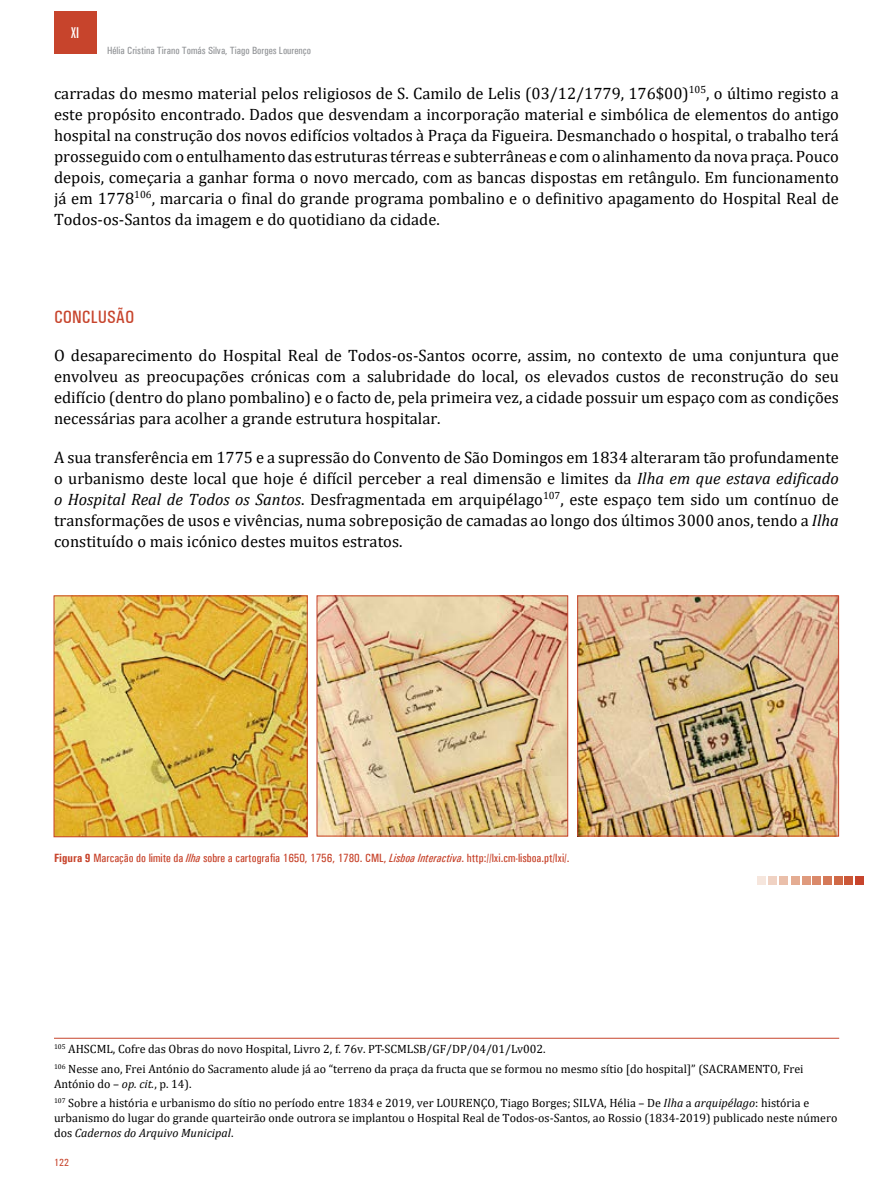
<style>
.page{position:relative;width:893px;height:1191px;background:#fff}
.page>*{position:absolute;margin:0;border:0;box-sizing:border-box;transform-origin:0 0}
.t1{font:500 condensed 18px "Univers";color:#c7442c}
.t2{font:16.5px/21px "Cambria";color:#000;text-align:justify}
.t3{font:extra-condensed 15px "Zurich BT";color:#fff}
.t4{font:12px/19.2px "Cambria";color:#000}
.t5{font:500 condensed 12px "Univers";color:#c7442c}
.t6{font:500 condensed 10.5px "Univers";color:#939598}
.t7{font:500 condensed 10.5px "Univers";color:#c7442c}
.s1{font-style:italic}
.s2{font-weight:700}
</style>
<div class="page">
<div style="left:54px;top:11px;width:43px;height:43px;background:#c7442c"></div>
<hr style="left:54px;top:1038px;width:785px;height:1px;background:#c7442c">
<img style="left:56px;top:597px;width:250px;height:238px">
<div style="left:54px;top:595px;width:254px;height:242px;border:1px solid #c7442c"></div>
<img style="left:319px;top:597px;width:247px;height:237px">
<div style="left:317px;top:595px;width:251px;height:241px;border:1px solid #c7442c"></div>
<img style="left:579px;top:597px;width:258px;height:237px">
<div style="left:577px;top:595px;width:262px;height:241px;border:1px solid #c7442c"></div>
<div style="left:855px;top:876px;width:9px;height:9px;background:#c7442c"></div>
<div style="left:844px;top:876px;width:9px;height:9px;background:#cb5737"></div>
<div style="left:834px;top:876px;width:8px;height:9px;background:#d06946"></div>
<div style="left:824px;top:876px;width:8px;height:9px;background:#d57958"></div>
<div style="left:813px;top:876px;width:8px;height:9px;background:#da896a"></div>
<div style="left:802px;top:876px;width:8px;height:9px;background:#df9a7d"></div>
<div style="left:791px;top:876px;width:8px;height:9px;background:#e4ac92"></div>
<div style="left:779px;top:876px;width:9px;height:9px;background:#eabfaa"></div>
<div style="left:768px;top:876px;width:8px;height:9px;background:#f0d2c3"></div>
<div style="left:757px;top:876px;width:8px;height:9px;background:#f6e6dd"></div>
<p class="t3" style="left:71px;top:24px;width:9px">XI</p>
<p class="t6" style="left:107px;top:44px;width:205px">Hélia Cristina Tirano Tomás Silva, Tiago Borges Lourenço</p>
<p class="t2" style="left:54px;top:83px;width:786px">carradas do mesmo material pelos religiosos de S. Camilo de Lelis (03/12/1779, 176$00)<sup>105</sup>, o último registo a este propósito encontrado. Dados que desvendam a incorporação material e simbólica de elementos do antigo hospital na construção dos novos edifícios voltados à Praça da Figueira. Desmanchado o hospital, o trabalho terá prosseguido com o entulhamento das estruturas térreas e subterrâneas e com o alinhamento da nova praça. Pouco depois, começaria a ganhar forma o novo mercado, com as bancas dispostas em retângulo. Em funcionamento já em 1778<sup>106</sup>, marcaria o final do grande programa pombalino e o definitivo apagamento do Hospital Real de Todos-os-Santos da imagem e do quotidiano da cidade.</p>
<p class="t1" style="left:54px;top:307px;width:82px">CONCLUSÃO</p>
<p class="t2" style="left:54px;top:345px;width:786px">O desaparecimento do Hospital Real de Todos-os-Santos ocorre, assim, no contexto de uma conjuntura que envolveu as preocupações crónicas com a salubridade do local, os elevados custos de reconstrução do seu edifício (dentro do plano pombalino) e o facto de, pela primeira vez, a cidade possuir um espaço com as condições necessárias para acolher a grande estrutura hospitalar.</p>
<p class="t2" style="left:54px;top:446px;width:786px">A sua transferência em 1775 e a supressão do Convento de São Domingos em 1834 alteraram tão profundamente o urbanismo deste local que hoje é difícil perceber a real dimensão e limites da <span class="s1">Ilha em que estava edificado o Hospital Real de Todos os Santos</span>. Desfragmentada em arquipélago<sup>107</sup>, este espaço tem sido um contínuo de transformações de usos e vivências, numa sobreposição de camadas ao longo dos últimos 3000 anos, tendo a <span class="s1">Ilha </span>constituído o mais icónico destes muitos estratos.</p>
<p class="t5" style="left:54px;top:851px;width:517px"><span class="s2">Figura 9</span> Marcação do limite da <span class="s1">Ilha</span> sobre a cartografia 1650, 1756, 1780. CML, <span class="s1">Lisboa Interactiva</span>. http://lxi.cm-lisboa.pt/lxi/.</p>
<p class="t4" style="left:54px;top:1039px;width:751px"><sup>105</sup> AHSCML, Cofre das Obras do novo Hospital, Livro 2, f. 76v. PT-SCMLSB/GF/DP/04/01/Lv002.<br><sup>106</sup> Nesse ano, Frei António do Sacramento alude já ao “terreno da praça da fructa que se formou no mesmo sítio [do hospital]” (SACRAMENTO, Frei</p>
<p class="t4" style="left:54px;top:1074px;width:757px">António do – <span class="s1">op. cit.</span>, p. 14).<br><sup>107</sup> Sobre a história e urbanismo do sítio no período entre 1834 e 2019, ver LOURENÇO, Tiago Borges; SILVA, Hélia – De <span class="s1">Ilha</span> a <span class="s1">arquipélago</span>: história e</p>
<p class="t4" style="left:54px;top:1110px;width:785px;line-height:15px">urbanismo do lugar do grande quarteirão onde outrora se implantou o Hospital Real de Todos-os-Santos, ao Rossio (1834-2019) publicado neste número dos <span class="s1">Cadernos do Arquivo Municipal</span>.</p>
<p class="t7" style="left:54px;top:1156px;width:16px">122</p>
</div>
